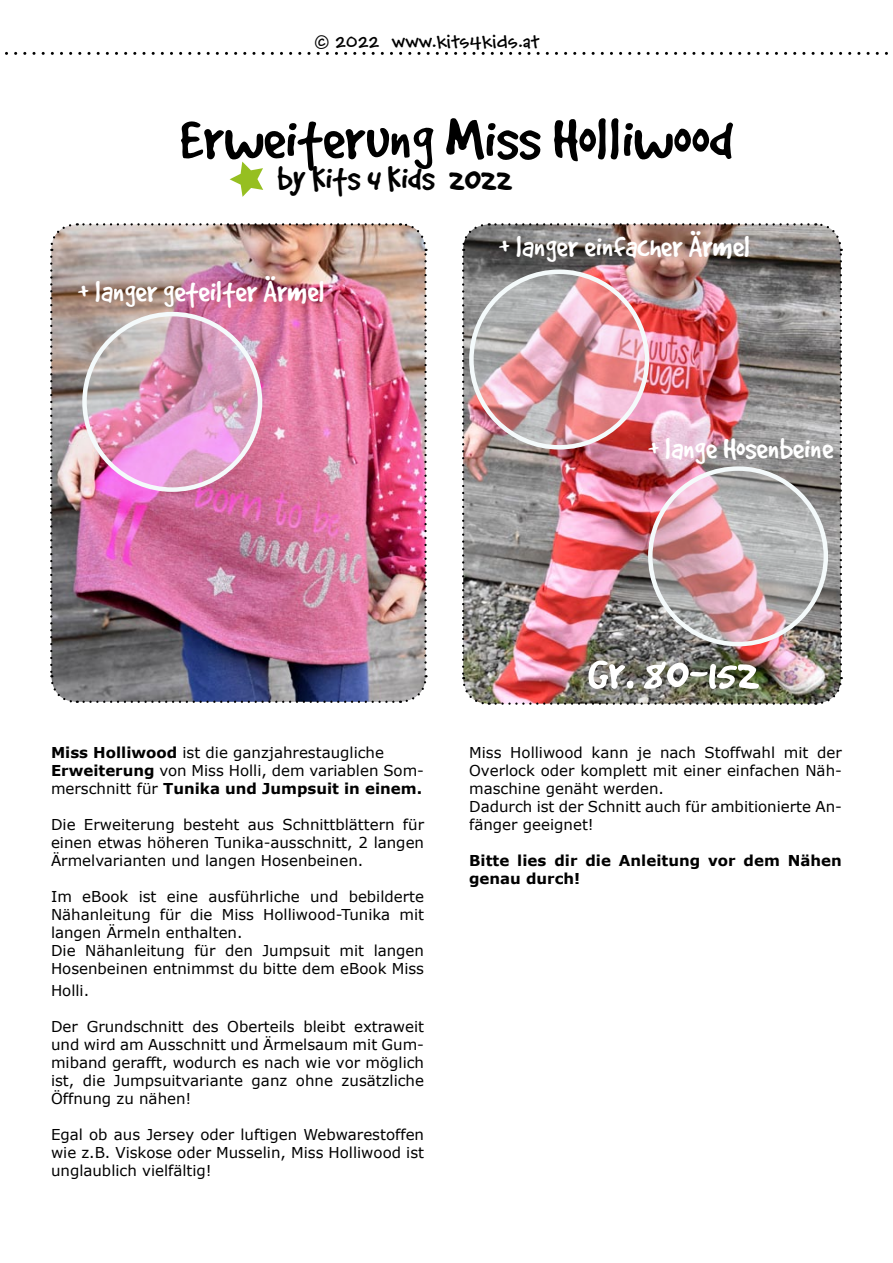
<style>
.page{position:relative;width:893px;height:1263px;background:#fff}
.page>*{position:absolute;margin:0;border:0;box-sizing:border-box;transform-origin:0 0}
.t1{font:64.5px "Good Dog";color:#000}
.t2{font:52.5px "Good Dog";color:#fff}
.t3{font:37.5px "Good Dog";color:#010101}
.t4{font:33px "Good Dog";color:#fff}
.t5{font:18px "FM Falling Leaves Moon BT";color:#000}
.t6{font:15px/18px "Verdana";color:#000}
.t7{font:700 15px/18px "Verdana";color:#000}
.s1{font-size:21px}
.s2{font-size:75px;color:#fff}
.s3{font-weight:700}
</style>
<div class="page">
<svg style="left:5px;top:52px;width:883px;height:3px"></svg>
<img style="left:51px;top:224px;width:374px;height:478px;border-radius:26px">
<svg style="left:50px;top:257px;width:28px;height:446px;background:#8c8483"></svg>
<svg style="left:84px;top:675px;width:344px;height:28px;background:#6b718c"></svg>
<img style="left:400px;top:223px;width:27px;height:446px">
<img style="left:50px;top:223px;width:343px;height:28px">
<img style="left:462px;top:223px;width:381px;height:482px">
<svg style="left:230px;top:162px;width:33px;height:35px"></svg>
<img style="left:85px;top:314px;width:175px;height:176px;border-radius:50%">
<svg style="left:471px;top:272px;width:176px;height:175px;background:#d6a7ad"></svg>
<svg style="left:650px;top:469px;width:176px;height:175px;background:#c6a9ad"></svg>
<p class="t5" style="left:314px;top:31px;width:227px"><span class="s1">©</span> 2022 www.kits4kids.at</p>
<h1 class="t1" style="left:180px;top:105px;width:632px">Erweiterung Miss Holliwood<span class="s2">hen</span></h1>
<h3 class="t3" style="left:277px;top:159px;width:236px">by Kits 4 Kids 2022</h3>
<h3 class="t4" style="left:78px;top:274px;width:249px">+ langer geteilter Ärmel</h3>
<h3 class="t4" style="left:499px;top:229px;width:253px">+ langer einfacher Ärmel</h3>
<h3 class="t4" style="left:648px;top:431px;width:187px">+ lange Hosenbeine</h3>
<p class="t6" style="left:51px;top:743px;width:375px"><span class="s3">Miss Holliwood</span> ist die ganzjahrestaugliche<br><span class="s3">Erweiterung</span> von Miss Holli, dem variablen Som&shy;merschnitt für <span class="s3">Tunika und Jumpsuit in einem.</span></p>
<p class="t6" style="left:51px;top:815px;width:375px;text-align:justify">Die Erweiterung besteht aus Schnittblättern für einen etwas höheren Tunika-ausschnitt, 2 langen Ärmelvarianten und langen Hosenbeinen.</p>
<p class="t6" style="left:51px;top:887px;width:375px">Im eBook ist eine ausführliche und bebilderte Nähanleitung für die Miss Holliwood-Tunika mit langen Ärmeln enthalten.<br>Die Nähanleitung für den Jumpsuit mit langen Hosenbeinen entnimmst du bitte dem eBook Miss</p>
<p class="t6" style="left:51px;top:981px;width:40px">Holli.</p>
<p class="t6" style="left:51px;top:1017px;width:375px;text-align:justify">Der Grundschnitt des Oberteils bleibt extraweit und wird am Ausschnitt und Ärmelsaum mit Gum&shy;miband gerafft, wodurch es nach wie vor möglich ist, die Jumpsuitvariante ganz ohne zusätzliche Öffnung zu nähen!</p>
<p class="t6" style="left:51px;top:1125px;width:375px;text-align:justify">Egal ob aus Jersey oder luftigen Webwarestoffen wie z.B. Viskose oder Musselin, Miss Holliwood ist unglaublich vielfältig!</p>
<h2 class="t2" style="left:587px;top:645px;width:173px">Gr. 80-152</h2>
<p class="t6" style="left:469px;top:743px;width:374px">Miss Holliwood kann je nach Stoffwahl mit der Overlock oder komplett mit einer einfachen Näh&shy;maschine genäht werden.<br>Dadurch ist der Schnitt auch für ambitionierte An&shy;fänger geeignet!</p>
<p class="t7" style="left:469px;top:851px;width:374px">Bitte lies dir die Anleitung vor dem Nähen genau durch!</p>
</div>
